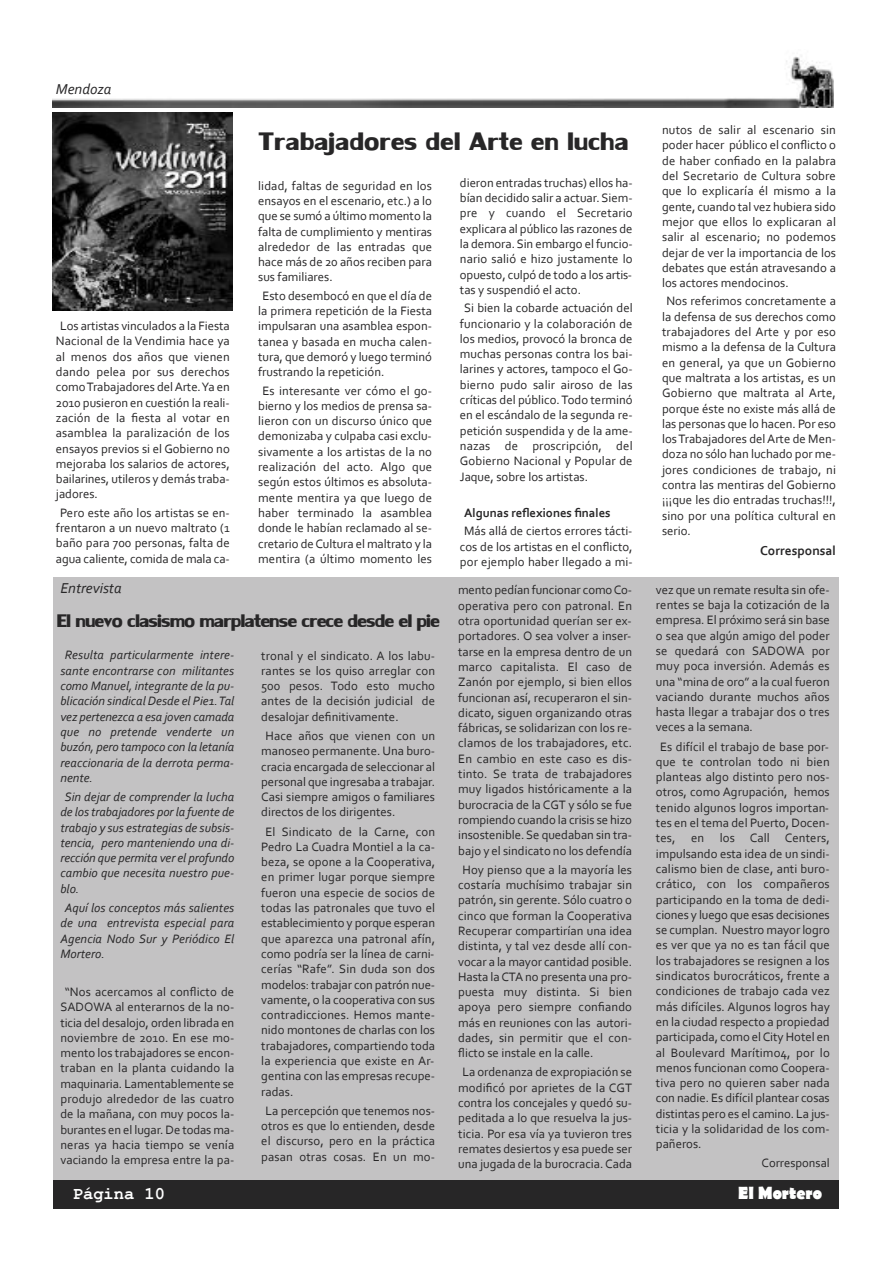
<style>
.page{position:relative;width:893px;height:1263px;background:#fff}
.page>*{position:absolute;margin:0;border:0;box-sizing:border-box;transform-origin:0 0}
.t1{font:37.5px "Lily UPC Bold";color:#272627}
.t2{font:27px "Lily UPC Bold";letter-spacing:-.03em;color:#272627}
.t3{font:700 17.85px "Berlin Sans FB";color:#fff;scale:.96 1}
.t4{font:700 17.85px "Courier New";color:#fff;scale:.96 1}
.t5{font:italic 15px "Corbel";color:#272627}
.t6{font:700 13.5px "Corbel";color:#272627}
.t7{font:12.75px/15.3px "Corbel";color:#272627;text-align:justify}
.t8{font:italic 12.75px/15.3px "Corbel";letter-spacing:.005em;color:#272627;text-align:justify}
.t9{font:700 12.75px "Corbel";color:#272627}
.t10{font:12.6px "Corbel";color:#272627}
</style>
<div class="page">
<img style="left:53px;top:56px;width:781px;height:51px">
<div style="left:53px;top:1179px;width:786px;height:30px;background:#272627"></div>
<div style="left:53px;top:577px;width:786px;height:603px;background:#c3c2c3"></div>
<img style="left:53px;top:112px;width:180px;height:198px">
<p class="t5" style="left:56px;top:83px;width:57px">Mendoza</p>
<p class="t7" style="left:56px;top:319px;width:175px;text-indent:4px">Los artistas vinculados a la Fiesta Nacional de la Vendimia hace ya al menos dos años que vienen dando pelea por sus derechos comoTrabajadores delArte.Ya en 2010 pusieron en cuestión la reali&shy;zación de la fiesta al votar en asamblea la paralización de los ensayos previos si el Gobierno no mejoraba los salarios de actores, bailarines, utileros y demás traba&shy;jadores.</p>
<p class="t7" style="left:56px;top:506px;width:175px;text-align:center">Pero este año los artistas se en&shy;frentaron a un nuevo maltrato (1 baño para 700 personas, falta de agua caliente, comida de mala ca-</p>
<h1 class="t1" style="left:258px;top:122px;width:372px">Trabajadores del Arte en lucha</h1>
<p class="t7" style="left:258px;top:179px;width:175px">lidad, faltas de seguridad en los ensayos en el escenario, etc.) a lo que se sumó a último momento la falta de cumplimiento y mentiras alrededor de las entradas que hace más de 20 años reciben para sus familiares.</p>
<p class="t7" style="left:258px;top:289px;width:175px;text-indent:4px">Esto desembocó en que el día de la primera repetición de la Fiesta impulsaran una asamblea espon&shy;tanea y basada en mucha calen&shy;tura, que demoró y luego terminó frustrando la repetición.</p>
<p class="t7" style="left:258px;top:384px;width:175px;text-align:center">Es interesante ver cómo el go&shy;bierno y los medios de prensa sa&shy;lieron con un discurso único que demonizaba y culpaba casi exclu&shy;sivamente a los artistas de la no realización del acto. Algo que según estos últimos es absoluta&shy;mente mentira ya que luego de haber terminado la asamblea donde le habían reclamado al se&shy;cretario deCultura el maltrato y la mentira (a último momento les</p>
<p class="t7" style="left:460px;top:176px;width:174px">dieron entradas truchas) ellos ha&shy;bían decidido salir a actuar. Siem&shy;pre y cuando el Secretario explicara al público las razones de la demora. Sin embargo el funcio&shy;nario salió e hizo justamente lo opuesto, culpó de todo a los artis&shy;tas y suspendió el acto.</p>
<p class="t7" style="left:460px;top:301px;width:174px;text-indent:4px">Si bien la cobarde actuación del funcionario y la colaboración de los medios, provocó la bronca de muchas personas contra los bai&shy;larines y actores, tampoco el Go&shy;bierno pudo salir airoso de las críticas del público.Todo terminó en el escándalo de la segunda re&shy;petición suspendida y de la ame&shy;nazas de proscripción, del Gobierno Nacional y Popular de Jaque, sobre los artistas.</p>
<p class="t9" style="left:464px;top:508px;width:148px">Algunas reflexiones finales</p>
<p class="t7" style="left:460px;top:525px;width:174px;text-align:center">Más allá de ciertos errores tácti&shy;cos de los artistas en el conflicto, por ejemplo haber llegado a mi-</p>
<p class="t5" style="left:60px;top:581px;width:63px">Entrevista</p>
<h2 class="t2" style="left:57px;top:607px;width:385px">El nuevo clasismo marplatense crece desde el pie</h2>
<p class="t8" style="left:60px;top:649px;width:175px;text-indent:4px">Resulta particularmente intere&shy;sante encontrarse con militantes como Manuel, integrante de la pu&shy;blicación sindical Desde el Pie1.Tal vez pertenezca a esa joven camada que no pretende venderte un buzón, pero tampoco con la letanía reaccionaria de la derrota perma&shy;nente.</p>
<p class="t8" style="left:60px;top:790px;width:175px;text-indent:4px">Sin dejar de comprender la lucha de los trabajadores por la fuente de trabajo y sus estrategias de subsis&shy;tencia, pero manteniendo una di&shy;rección que permita ver el profundo cambio que necesita nuestro pue&shy;blo.</p>
<p class="t8" style="left:60px;top:901px;width:175px;text-indent:4px">Aquí los conceptos más salientes de una entrevista especial para Agencia Nodo Sur y Periódico El Mortero.</p>
<p class="t7" style="left:60px;top:985px;width:175px;text-align:center">“Nos acercamos al conflicto de<br>SADOWA al enterarnos de la no&shy;ticia del desalojo, orden librada en noviembre de 2010. En ese mo&shy;mento los trabajadores se encon&shy;traban en la planta cuidando la maquinaria. Lamentablemente se produjo alrededor de las cuatro de la mañana, con muy pocos la&shy;burantes en el lugar. De todas ma&shy;neras ya hacia tiempo se venía vaciando la empresa entre la pa-</p>
<p class="t7" style="left:261px;top:649px;width:175px">tronal y el sindicato. A los labu&shy;rantes se los quiso arreglar con 500 pesos. Todo esto mucho antes de la decisión judicial de desalojar definitivamente.</p>
<p class="t7" style="left:261px;top:729px;width:175px;text-indent:4px">Hace años que vienen con un manoseo permanente. Una buro&shy;cracia encargada de seleccionar al personal que ingresaba a trabajar.<br>Casi siempre amigos o familiares directos de los dirigentes.</p>
<p class="t7" style="left:261px;top:825px;width:175px;text-indent:4px">El Sindicato de la Carne, con Pedro La Cuadra Montiel a la ca&shy;beza, se opone a la Cooperativa, en primer lugar porque siempre fueron una especie de socios de todas las patronales que tuvo el establecimiento y porque esperan que aparezca una patronal afín, como podría ser la línea de carni&shy;cerías “Rafe”. Sin duda son dos modelos: trabajar con patrón nue&shy;vamente, o la cooperativa con sus contradicciones. Hemos mante&shy;nido montones de charlas con los trabajadores, compartiendo toda la experiencia que existe en Ar&shy;gentina con las empresas recupe&shy;radas.</p>
<p class="t7" style="left:261px;top:1104px;width:175px;text-align:center">La percepción que tenemos nos&shy;otros es que lo entienden, desde el discurso, pero en la práctica pasan otras cosas. En un mo-</p>
<p class="t7" style="left:458px;top:584px;width:175px">mento pedían funcionar comoCo&shy;operativa pero con patronal. En otra oportunidad querían ser ex&shy;portadores. O sea volver a inser&shy;tarse en la empresa dentro de un marco capitalista. El caso de Zanón por ejemplo, si bien ellos funcionan así, recuperaron el sin&shy;dicato, siguen organizando otras fábricas, se solidarizan con los re&shy;clamos de los trabajadores, etc.<br>En cambio en este caso es dis&shy;tinto. Se trata de trabajadores muy ligados históricamente a la burocracia de la CGT y sólo se fue rompiendo cuando la crisis se hizo insostenible. Se quedaban sin tra&shy;bajo y el sindicato no los defendía</p>
<p class="t7" style="left:458px;top:863px;width:175px;text-indent:4px">Hoy pienso que a la mayoría les costaría muchísimo trabajar sin patrón, sin gerente. Sólo cuatro o cinco que forman la Cooperativa Recuperar compartirían una idea distinta, y tal vez desde allí con&shy;vocar a la mayor cantidad posible.<br>Hasta laCTA no presenta una pro&shy;puesta muy distinta. Si bien apoya pero siempre confiando más en reuniones con las autori&shy;dades, sin permitir que el con&shy;flicto se instale en la calle.</p>
<p class="t7" style="left:458px;top:1066px;width:175px;text-align:center">La ordenanza de expropiación se modificó por aprietes de la CGT contra los concejales y quedó su&shy;peditada a lo que resuelva la jus&shy;ticia. Por esa vía ya tuvieron tres remates desiertos y esa puede ser una jugada de la burocracia.Cada</p>
<p class="t7" style="left:662px;top:123px;width:175px">nutos de salir al escenario sin poder hacer público el conflicto o de haber confiado en la palabra del Secretario de Cultura sobre que lo explicaría él mismo a la gente, cuando tal vez hubiera sido mejor que ellos lo explicaran al salir al escenario; no podemos dejar de ver la importancia de los debates que están atravesando a los actores mendocinos.</p>
<p class="t7" style="left:662px;top:295px;width:175px;text-indent:4px">Nos referimos concretamente a la defensa de sus derechos como trabajadores del Arte y por eso mismo a la defensa de la Cultura en general, ya que un Gobierno que maltrata a los artistas, es un Gobierno que maltrata al Arte, porque éste no existe más allá de las personas que lo hacen. Por eso losTrabajadores delArte de Men&shy;doza no sólo han luchado por me&shy;jores condiciones de trabajo, ni contra las mentiras del Gobierno ¡¡¡que les dio entradas truchas!!!, sino por una política cultural en serio.</p>
<p class="t6" style="left:760px;top:545px;width:77px">Corresponsal</p>
<p class="t7" style="left:656px;top:583px;width:175px">vez que un remate resulta sin ofe&shy;rentes se baja la cotización de la empresa. El próximo será sin base o sea que algún amigo del poder se quedará con SADOWA por muy poca inversión. Además es una “mina de oro” a la cual fueron vaciando durante muchos años hasta llegar a trabajar dos o tres veces a la semana.</p>
<p class="t7" style="left:656px;top:740px;width:175px;text-indent:4px">Es difícil el trabajo de base por&shy;que te controlan todo ni bien planteas algo distinto pero nos&shy;otros, como Agrupación, hemos tenido algunos logros importan&shy;tes en el tema del Puerto, Docen&shy;tes, en los Call Centers, impulsando esta idea de un sindi&shy;calismo bien de clase, anti buro&shy;crático, con los compañeros participando en la toma de dedi&shy;ciones y luego que esas decisiones se cumplan. Nuestro mayor logro es ver que ya no es tan fácil que los trabajadores se resignen a los sindicatos burocráticos, frente a condiciones de trabajo cada vez más difíciles. Algunos logros hay en la ciudad respecto a propiedad participada, como elCity Hotel en al Boulevard Marítimo4, por lo menos funcionan como Coopera&shy;tiva pero no quieren saber nada con nadie. Es difícil plantear cosas distintas pero es el camino. La jus&shy;ticia y la solidaridad de los com&shy;pañeros.</p>
<p class="t10" style="left:762px;top:1158px;width:70px">Corresponsal</p>
<h3 class="t4" style="left:73px;top:1184px;width:97px">Página 10</h3>
<h3 class="t3" style="left:738px;top:1183px;width:89px">El Mortero</h3>
</div>
